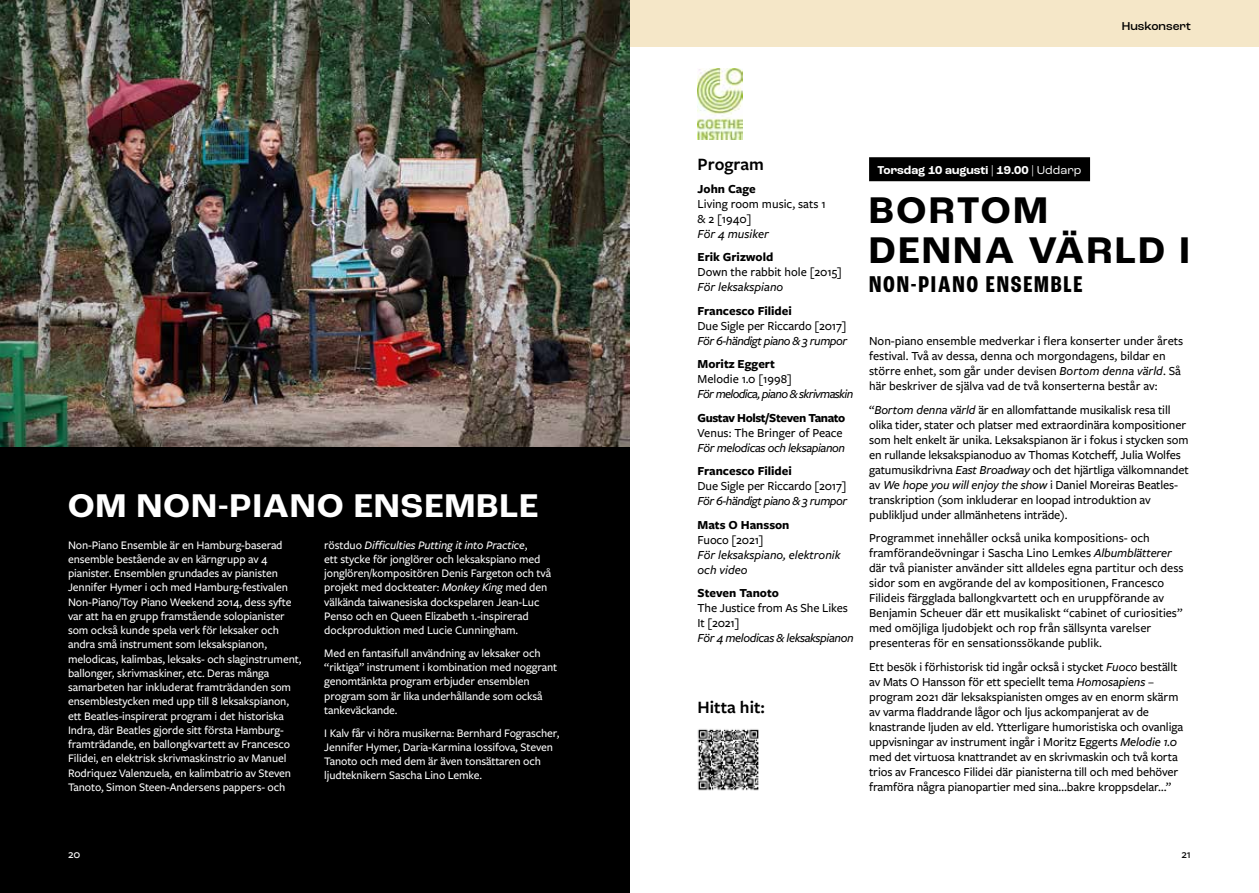
<style>
.page{position:relative;width:1259px;height:893px;background:#fff}
.page>*{position:absolute;margin:0;border:0;box-sizing:border-box;transform-origin:0 0}
.t1{font:700 39px/40.5px "Roc Grotesk";letter-spacing:.07em;color:#000}
.t2{font:700 34.5px "Roc Grotesk";letter-spacing:.04em;color:#fff}
.t3{font:700 condensed 24px "Roc Grotesk";letter-spacing:.075em;color:#000}
.t4{font:600 18px "Freight Sans Pro";color:#000}
.t5{font:500 12.75px/15px "Freight Sans Pro";letter-spacing:-.01em;color:#000}
.t6{font:italic 500 12.75px "Freight Sans Pro";letter-spacing:-.03em;color:#000}
.t7{font:700 12.75px "Freight Sans Pro";color:#000}
.t8{font:italic 500 12.75px/15px "Freight Sans Pro";color:#000}
.t9{font:italic 500 12.75px "Freight Sans Pro";letter-spacing:-.05em;color:#000}
.t10{font:700 12.75px "Freight Sans Pro";letter-spacing:-.03em;color:#000}
.t11{font:500 12px/14.2px "Freight Sans Pro";letter-spacing:-.01em;color:#fff}
.t12{font:700 12px "Roc Grotesk";color:#fff}
.t13{font:500 12px "Roc Grotesk";color:#000}
.t14{font:500 12px "Freight Sans Pro";color:#000}
.s1{font-style:italic}
.s2{font-weight:400}
</style>
<div class="page">
<div style="left:0;top:316px;width:629px;height:577px;background:#000"></div>
<div style="left:0;top:0;width:1259px;height:47px;background:#f5e7c8"></div>
<img style="left:0;top:0;width:629px;height:446px">
<div style="left:869px;top:157px;width:221px;height:24px;background:#000"></div>
<img style="left:697px;top:729px;width:61px;height:62px">
<img style="left:697px;top:68px;width:45px;height:72px">
<h2 class="t2" style="left:68px;top:485px;width:472px">OM NON-PIANO ENSEMBLE</h2>
<p class="t11" style="left:68px;top:537px;width:235px">Non-Piano Ensemble är en Hamburg-baserad ensemble bestående av en kärngrupp av 4 pianister. Ensemblen grundades av pianisten Jennifer Hymer i och med Hamburg-festivalen Non-Piano/Toy Piano Weekend 2014, dess syfte var att ha en grupp framstående solopianister som också kunde spela verk för leksaker och andra små instrument som leksakspianon, melodicas, kalimbas, leksaks- och slaginstrument, ballonger, skrivmaskiner, etc. Deras många samarbeten har inkluderat framträdanden som ensemblestycken med upp till 8 leksakspianon, ett Beatles-inspirerat program i det historiska Indra, där Beatles gjorde sitt första Hamburg&shy;framträdande, en ballongkvartett av Francesco Filidei, en elektrisk skrivmaskinstrio av Manuel Rodriquez Valenzuela, en kalimbatrio av Steven Tanoto, Simon Steen-Andersens pappers- och</p>
<p class="t11" style="left:324px;top:537px;width:228px">röstduo <span class="s1">Difficulties Putting it into Practice</span>,<br>ett stycke för jonglörer och leksakspiano med jonglören/kompositören Denis Fargeton och två projekt med dockteater: <span class="s1">Monkey King</span> med den välkända taiwanesiska dockspelaren Jean-Luc Penso och en Queen Elizabeth 1.-inspirerad dockproduktion med Lucie Cunningham.</p>
<p class="t11" style="left:324px;top:645px;width:234px">Med en fantasifull användning av leksaker och “riktiga” instrument i kombination med noggrant genomtänkta program erbjuder ensemblen program som är lika underhållande som också tankeväckande.</p>
<p class="t11" style="left:324px;top:725px;width:236px">I Kalv får vi höra musikerna: Bernhard Fograscher, Jennifer Hymer, Daria-Karmina Iossifova, Steven Tanoto och med dem är även tonsättaren och ljudteknikern Sascha Lino Lemke.</p>
<p class="t13" style="left:1121px;top:19px;width:71px">Huskonsert</p>
<h3 class="t4" style="left:697px;top:151px;width:68px">Program</h3>
<p class="t7" style="left:697px;top:180px;width:60px">John Cage</p>
<p class="t5" style="left:697px;top:196px;width:130px">Living room music, sats 1 &amp; 2 [1940]</p>
<p class="t8" style="left:697px;top:226px;width:73px">För 4 musiker</p>
<p class="t7" style="left:697px;top:249px;width:77px">Erik Grizwold</p>
<p class="t5" style="left:697px;top:264px;width:146px">Down the rabbit hole [2015]</p>
<p class="t8" style="left:697px;top:279px;width:87px">För leksakspiano</p>
<p class="t7" style="left:697px;top:302px;width:96px">Francesco Filidei</p>
<p class="t5" style="left:697px;top:318px;width:150px">Due Sigle per Riccardo [2017]</p>
<p class="t6" style="left:697px;top:332px;width:151px">För 6-händigt piano &amp; 3 rumpor</p>
<p class="t7" style="left:697px;top:356px;width:79px">Moritz Eggert</p>
<p class="t5" style="left:697px;top:371px;width:96px">Melodie 1.0 [1998]</p>
<p class="t9" style="left:697px;top:386px;width:157px">För melodica, piano &amp; skrivmaskin</p>
<p class="t10" style="left:697px;top:409px;width:149px">Gustav Holst/Steven Tanato</p>
<p class="t5" style="left:697px;top:425px;width:147px">Venus: The Bringer of Peace</p>
<p class="t6" style="left:697px;top:439px;width:149px">För melodicas och leksapianon</p>
<p class="t7" style="left:697px;top:462px;width:96px">Francesco Filidei</p>
<p class="t5" style="left:697px;top:478px;width:150px">Due Sigle per Riccardo [2017]</p>
<p class="t6" style="left:697px;top:493px;width:151px">För 6-händigt piano &amp; 3 rumpor</p>
<p class="t7" style="left:697px;top:516px;width:93px">Mats O Hansson</p>
<p class="t5" style="left:697px;top:532px;width:68px">Fuoco [2021]</p>
<p class="t8" style="left:697px;top:547px;width:145px">För leksakspiano, elektronik och video</p>
<p class="t7" style="left:697px;top:584px;width:83px">Steven Tanoto</p>
<p class="t5" style="left:697px;top:600px;width:152px">The Justice from As She Likes<br>It [2021]</p>
<p class="t6" style="left:697px;top:630px;width:158px">För 4 melodicas &amp; leksakspianon</p>
<h3 class="t4" style="left:697px;top:695px;width:69px">Hitta hit:</h3>
<p class="t12" style="left:877px;top:162px;width:205px">Torsdag 10 augusti <span class="s2">|</span> 19.00 <span class="s2">| Uddarp</span></p>
<h1 class="t1" style="left:869px;top:190px;width:322px">BORTOM<br>DENNA VÄRLD I</h1>
<h3 class="t3" style="left:869px;top:270px;width:215px">NON-PIANO ENSEMBLE</h3>
<p class="t5" style="left:869px;top:333px;width:316px">Non-piano ensemble medverkar i flera konserter under årets festival. Två av dessa, denna och morgondagens, bildar en större enhet, som går under devisen <span class="s1">Bortom denna värld</span>. Så här beskriver de själva vad de två konserterna består av:</p>
<p class="t5" style="left:869px;top:402px;width:321px">“<span class="s1">Bortom denna värld</span> är en allomfattande musikalisk resa till olika tider, stater och platser med extraordinära kompositioner som helt enkelt är unika. Leksakspianon är i fokus i stycken som en rullande leksakspianoduo av Thomas Kotcheff, Julia Wolfes gatumusikdrivna <span class="s1">East Broadway</span> och det hjärtliga välkomnandet av <span class="s1">We hope you will enjoy the show</span> i Daniel Moreiras Beatles&shy;transkription (som inkluderar en loopad introduktion av publikljud under allmänhetens inträde).</p>
<p class="t5" style="left:869px;top:530px;width:316px">Programmet innehåller också unika kompositions- och framförandeövningar i Sascha Lino Lemkes <span class="s1">Albumblätterer </span>där två pianister använder sitt alldeles egna partitur och dess sidor som en avgörande del av kompositionen, Francesco Filideis färgglada ballongkvartett och en uruppförande av Benjamin Scheuer där ett musikaliskt “cabinet of curiosities” med omöjliga ljudobjekt och rop från sällsynta varelser presenteras för en sensationssökande publik.</p>
<p class="t5" style="left:869px;top:659px;width:315px">Ett besök i förhistorisk tid ingår också i stycket <span class="s1">Fuoco</span> beställt av Mats O Hansson för ett speciellt tema <span class="s1">Homosapiens</span> – program 2021 där leksakspianisten omges av en enorm skärm av varma fladdrande lågor och ljus ackompanjerat av de knastrande ljuden av eld. Ytterligare humoristiska och ovanliga uppvisningar av instrument ingår i Moritz Eggerts <span class="s1">Melodie 1.0 </span>med det virtuosa knattrandet av en skrivmaskin och två korta trios av Francesco Filidei där pianisterna till och med behöver framföra några pianopartier med sina…bakre kroppsdelar…”</p>
<p class="t11" style="left:68px;top:846px;width:14px">20</p>
<p class="t14" style="left:1181px;top:846px;width:11px">21</p>
</div>
